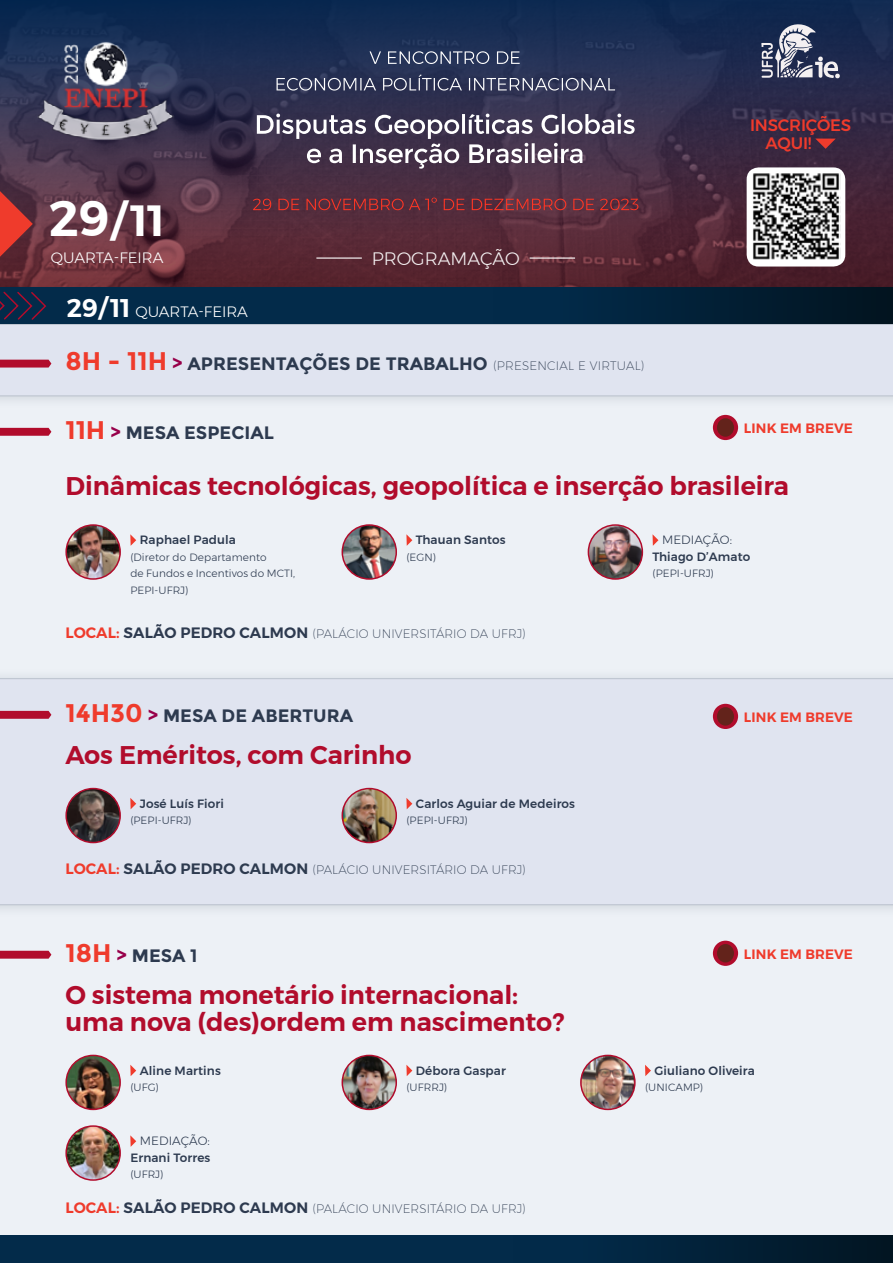
<style>
.page{position:relative;width:893px;height:1263px;background:#fff}
.page>*{position:absolute;margin:0;border:0;box-sizing:border-box;transform-origin:0 0}
.t1{font:600 43.5px "Montserrat";color:#fff}
.t2{font:600 25.5px "Montserrat";color:#b10c2c}
.t3{font:700 18px "Montserrat";color:#2d3a4f}
.t4{font:300 18px "Montserrat";color:#f4f0f1}
.t5{font:500 16.5px "Montserrat";letter-spacing:-.01em;color:#ef3b2c}
.t6{font:300 15px "Montserrat";color:#fff}
.t7{font:600 13.5px "Montserrat";letter-spacing:.01em;color:#ef3b2c}
.t8{font:200 12px "Montserrat";letter-spacing:.01em;color:#2d3a4f}
.t9{font:500 12px "Montserrat";letter-spacing:.01em;color:#2d3a4f}
.t10{font:300 12px "Montserrat";letter-spacing:.01em;color:#2d3a4f}
.t11{font:300 10.5px/16.5px "Montserrat";letter-spacing:.01em;color:#2d3a4f}
.s1{font-size:49.5px}
.s2{font-weight:600;font-size:25.5px}
.s3{font-size:25.5px;color:#ef3b2c}
.s4{color:#97004a}
.s5{font-weight:200;font-size:12px}
.s6{font-weight:600;font-size:15px;color:#ef3b2c}
.s7{font-weight:600;font-size:15px}
</style>
<div class="page">
<div style="left:0;top:120px;width:893px;height:1143px;background:#edf1f6"></div>
<div style="left:0;top:313px;width:893px;height:96px;background:#2d3a4f;opacity:.17"></div>
<div style="left:0;top:324px;width:893px;height:72px;background:#e0e4f0"></div>
<div style="left:0;top:668px;width:893px;height:249px;background:#e6ebf0"></div>
<svg style="left:0;top:678px;width:893px;height:227px"></svg>
<div style="left:0;top:0;width:893px;height:288px;background:#0d2850"></div>
<svg style="left:0;top:19px;width:893px;height:268px;background:#402c43"></svg>
<hr style="left:316px;top:257px;width:46px;height:2px;background:#fff">
<hr style="left:530px;top:257px;width:45px;height:2px;background:#fff">
<div style="left:0;top:287px;width:893px;height:37px;background:#032b4a"></div>
<svg style="left:0;top:291px;width:47px;height:29px"></svg>
<svg style="left:815px;top:139px;width:21px;height:10px"></svg>
<div style="left:747px;top:167px;width:98px;height:100px;background:#fff;border-radius:12px"></div>
<img style="left:753px;top:173px;width:87px;height:87px">
<svg style="left:761px;top:19px;width:79px;height:59px"></svg>
<img style="left:27px;top:24px;width:159px;height:128px">
<svg style="left:0;top:360px;width:51px;height:8px"></svg>
<svg style="left:257px;top:114px;width:378px;height:55px;background:#685d71"></svg>
<svg style="left:277px;top:74px;width:338px;height:17px;background:#4e536f"></svg>
<svg style="left:369px;top:51px;width:151px;height:13px;background:#535f7c"></svg>
<svg style="left:253px;top:198px;width:385px;height:12px;background:#783039"></svg>
<div style="left:493px;top:288px;width:400px;height:36px;background:linear-gradient(to right,#022d4f,#021420)"></div>
<div style="left:0;top:1235px;width:893px;height:28px;background:#032b4a"></div>
<div style="left:513px;top:1235px;width:380px;height:28px;background:linear-gradient(to right,#022d4f,#021523)"></div>
<svg style="left:0;top:191px;width:33px;height:66px;background:#9f3131"></svg>
<svg style="left:0;top:428px;width:51px;height:8px"></svg>
<img style="left:66px;top:525px;width:54px;height:54px;border-radius:27px">
<div style="left:65px;top:524px;width:56px;height:56px;border:2px solid #b10c2c;border-radius:50%"></div>
<svg style="left:130px;top:534px;width:6px;height:12px"></svg>
<img style="left:342px;top:525px;width:54px;height:54px;border-radius:27px">
<div style="left:342px;top:524px;width:55px;height:56px;border:2px solid #b10c2c;border-radius:50%"></div>
<svg style="left:406px;top:534px;width:6px;height:12px"></svg>
<img style="left:588px;top:525px;width:54px;height:54px;border-radius:27px">
<div style="left:588px;top:524px;width:55px;height:56px;border:2px solid #b10c2c;border-radius:50%"></div>
<svg style="left:652px;top:534px;width:6px;height:12px"></svg>
<svg style="left:0;top:711px;width:51px;height:8px"></svg>
<img style="left:66px;top:788px;width:54px;height:54px;border-radius:27px">
<div style="left:65px;top:788px;width:56px;height:55px;border:2px solid #b10c2c;border-radius:50%"></div>
<svg style="left:130px;top:798px;width:6px;height:11px"></svg>
<img style="left:342px;top:788px;width:54px;height:54px;border-radius:27px">
<div style="left:342px;top:788px;width:55px;height:55px;border:2px solid #b10c2c;border-radius:50%"></div>
<svg style="left:406px;top:798px;width:6px;height:11px"></svg>
<svg style="left:0;top:951px;width:51px;height:8px"></svg>
<img style="left:66px;top:1055px;width:54px;height:54px;border-radius:27px">
<div style="left:65px;top:1055px;width:56px;height:55px;border:2px solid #b10c2c;border-radius:50%"></div>
<svg style="left:130px;top:1065px;width:6px;height:11px"></svg>
<img style="left:342px;top:1055px;width:54px;height:54px;border-radius:27px">
<div style="left:342px;top:1055px;width:55px;height:55px;border:2px solid #b10c2c;border-radius:50%"></div>
<svg style="left:406px;top:1065px;width:6px;height:11px"></svg>
<img style="left:581px;top:1055px;width:54px;height:54px;border-radius:27px">
<div style="left:580px;top:1055px;width:56px;height:55px;border:2px solid #b10c2c;border-radius:50%"></div>
<svg style="left:645px;top:1065px;width:6px;height:11px"></svg>
<img style="left:66px;top:1126px;width:54px;height:54px;border-radius:27px">
<div style="left:65px;top:1125px;width:56px;height:56px;border:2px solid #b10c2c;border-radius:50%"></div>
<svg style="left:130px;top:1135px;width:6px;height:12px"></svg>
<svg style="left:713px;top:941px;width:25px;height:25px"></svg>
<div style="left:717px;top:944px;width:17px;height:18px;background:#63231b;border-radius:50%"></div>
<div style="left:713px;top:704px;width:25px;height:25px;background:#b10c2c;border-radius:50%"></div>
<div style="left:717px;top:707px;width:17px;height:19px;background:#63231b;border-radius:50%"></div>
<div style="left:713px;top:415px;width:25px;height:25px;background:#b10c2c;border-radius:50%"></div>
<div style="left:717px;top:418px;width:17px;height:19px;background:#63231b;border-radius:50%"></div>
<p class="t1" style="left:49px;top:186px;width:117px"><span class="s1">29</span>/11</p>
<p class="t6" style="left:51px;top:247px;width:114px">QUARTA-FEIRA</p>
<p class="t6" style="left:67px;top:300px;width:183px"><span class="s2">29/11</span> QUARTA-FEIRA</p>
<p class="t4" style="left:372px;top:245px;width:149px">PROGRAMAÇÃO</p>
<p class="t3" style="left:65px;top:353px;width:581px"><span class="s3">8H - 11H</span> <span class="s4">&gt;</span> APRESENTAÇÕES DE TRABALHO <span class="s5">(PRESENCIAL E VIRTUAL)</span></p>
<p class="t5" style="left:750px;top:112px;width:103px">INSCRIÇÕES</p>
<p class="t5" style="left:766px;top:130px;width:48px">AQUI!</p>
<p class="t3" style="left:65px;top:422px;width:210px"><span class="s3">11H</span> <span class="s4">&gt;</span> MESA ESPECIAL</p>
<p class="t2" style="left:65px;top:466px;width:725px">Dinâmicas tecnológicas, geopolítica e inserção brasileira</p>
<p class="t9" style="left:140px;top:531px;width:98px">Raphael Padula</p>
<p class="t11" style="left:130px;top:549px;width:138px">(Diretor do Departamento</p>
<p class="t11" style="left:130px;top:565px;width:166px">de Fundos e Incentivos do MCTI,<br>PEPI-UFRJ)</p>
<p class="t7" style="left:744px;top:418px;width:110px">LINK EM BREVE</p>
<p class="t10" style="left:662px;top:531px;width:72px">MEDIAÇÃO:</p>
<p class="t9" style="left:652px;top:547px;width:99px">Thiago D’Amato</p>
<p class="t11" style="left:652px;top:565px;width:63px">(PEPI-UFRJ)</p>
<p class="t9" style="left:416px;top:531px;width:91px">Thauan Santos</p>
<p class="t11" style="left:406px;top:549px;width:31px">(EGN)</p>
<p class="t8" style="left:65px;top:625px;width:462px"><span class="s6">LOCAL:</span> <span class="s7">SALÃO PEDRO CALMON</span> (PALÁCIO UNIVERSITÁRIO DA UFRJ)</p>
<p class="t3" style="left:65px;top:705px;width:289px"><span class="s3">14H30</span> <span class="s4">&gt;</span> MESA DE ABERTURA</p>
<p class="t2" style="left:65px;top:735px;width:348px">Aos Eméritos, com Carinho</p>
<p class="t9" style="left:140px;top:794px;width:86px">José Luís Fiori</p>
<p class="t11" style="left:130px;top:812px;width:63px">(PEPI-UFRJ)</p>
<p class="t9" style="left:416px;top:794px;width:161px">Carlos Aguiar de Medeiros</p>
<p class="t11" style="left:406px;top:812px;width:63px">(PEPI-UFRJ)</p>
<p class="t8" style="left:65px;top:861px;width:462px"><span class="s6">LOCAL:</span> <span class="s7">SALÃO PEDRO CALMON</span> (PALÁCIO UNIVERSITÁRIO DA UFRJ)</p>
<p class="t3" style="left:65px;top:945px;width:134px"><span class="s3">18H</span> <span class="s4">&gt;</span> MESA 1</p>
<p class="t2" style="left:65px;top:975px;width:454px">O sistema monetário internacional:</p>
<p class="t2" style="left:65px;top:1002px;width:500px">uma nova (des)ordem em nascimento?</p>
<p class="t9" style="left:140px;top:1061px;width:83px">Aline Martins</p>
<p class="t11" style="left:130px;top:1079px;width:30px">(UFG)</p>
<p class="t9" style="left:416px;top:1061px;width:92px">Débora Gaspar</p>
<p class="t11" style="left:406px;top:1079px;width:42px">(UFRRJ)</p>
<p class="t10" style="left:140px;top:1132px;width:72px">MEDIAÇÃO:</p>
<p class="t9" style="left:130px;top:1148px;width:82px">Ernani Torres</p>
<p class="t11" style="left:130px;top:1166px;width:35px">(UFRJ)</p>
<p class="t8" style="left:65px;top:1200px;width:462px"><span class="s6">LOCAL:</span> <span class="s7">SALÃO PEDRO CALMON</span> (PALÁCIO UNIVERSITÁRIO DA UFRJ)</p>
<p class="t7" style="left:744px;top:707px;width:110px">LINK EM BREVE</p>
<p class="t7" style="left:744px;top:944px;width:110px">LINK EM BREVE</p>
<p class="t9" style="left:654px;top:1061px;width:102px">Giuliano Oliveira</p>
<p class="t11" style="left:645px;top:1079px;width:60px">(UNICAMP)</p>
</div>
